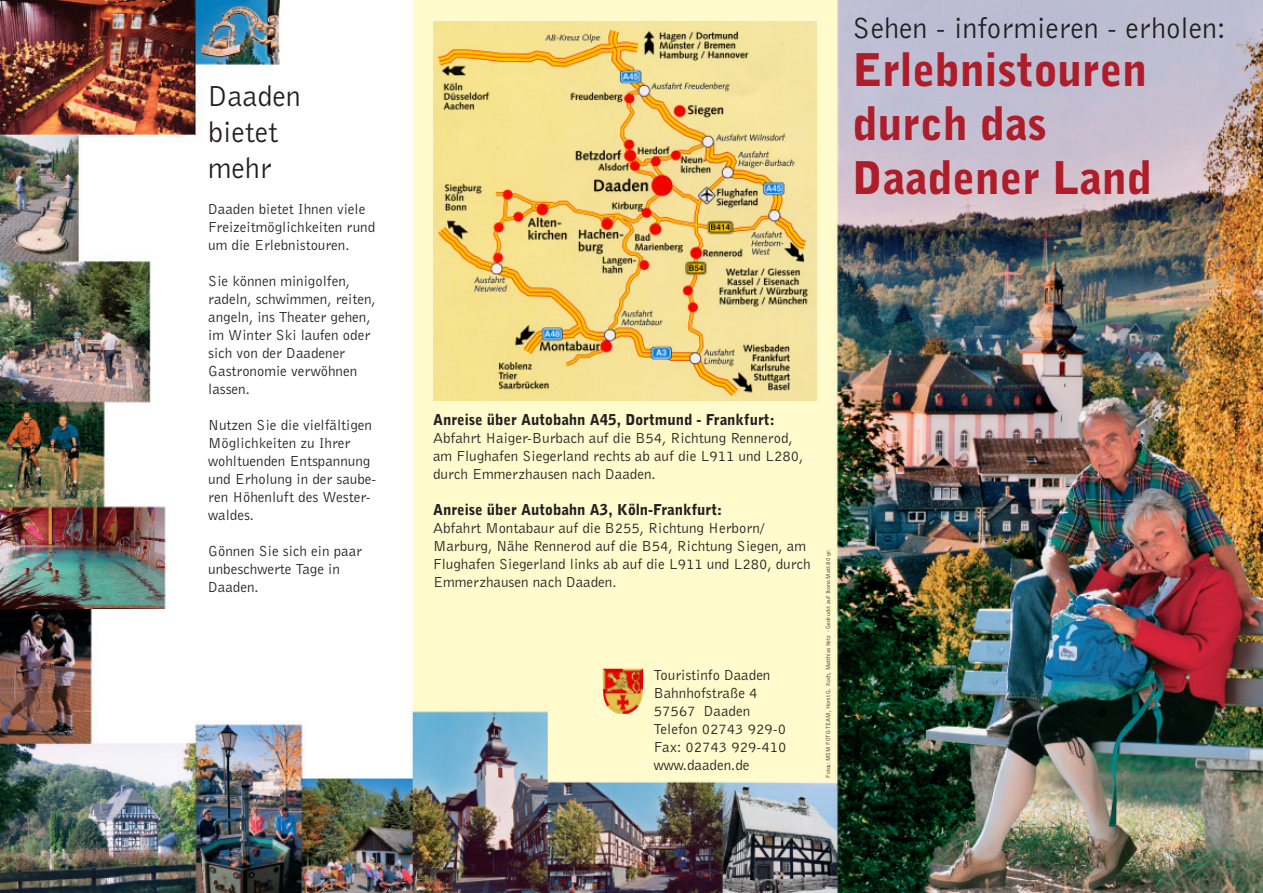
<style>
.page{position:relative;width:1263px;height:893px;background:#fff}
.page>*{position:absolute;margin:0;border:0;box-sizing:border-box;transform-origin:0 0}
.t1{font:900 45px/54px "Bell Gothic BT";color:#ae1d2a}
.t2{font:30px/36px "Bell Gothic BT";color:#231f20}
.t3{font:15px/18px "Bell Gothic BT";color:#231f20}
.t4{font:6px "Bell Gothic BT";color:#231f20}
.s1{font-weight:900}
</style>
<div class="page">
<img style="left:0;top:0;width:1263px;height:893px">
<img style="left:434px;top:21px;width:382px;height:379px">
<img style="left:602px;top:669px;width:42px;height:45px">
<p class="t2" style="left:208px;top:77px;width:94px">Daaden bietet mehr</p>
<p class="t3" style="left:208px;top:200px;width:169px">Daaden bietet Ihnen viele<br>Freizeitmöglichkeiten rund um die Erlebnistouren.</p>
<p class="t3" style="left:208px;top:272px;width:169px">Sie können minigolfen, radeln, schwimmen, reiten, angeln, ins Theater gehen, im Winter Ski laufen oder sich von der Daadener<br>Gastronomie verwöhnen lassen.</p>
<p class="t3" style="left:208px;top:416px;width:170px">Nutzen Sie die vielfältigen<br>Möglichkeiten zu Ihrer wohltuenden Entspannung und Erholung in der saube&shy;ren Höhenluft des Wester&shy;waldes.</p>
<p class="t3" style="left:208px;top:542px;width:155px">Gönnen Sie sich ein paar unbeschwerte Tage in<br>Daaden.</p>
<p class="t2" style="left:852px;top:9px;width:375px">Sehen - informieren - erholen:</p>
<p class="t1" style="left:852px;top:42px;width:301px">Erlebnistouren durch das<br>Daadener Land</p>
<p class="t3" style="left:433px;top:410px;width:372px"><span class="s1">Anreise über Autobahn A45, Dortmund - Frankfurt:<br></span>Abfahrt Haiger-Burbach auf die B54, Richtung Rennerod, am Flughafen Siegerland rechts ab auf die L911 und L280, durch Emmerzhausen nach Daaden.</p>
<p class="t3" style="left:433px;top:500px;width:379px"><span class="s1">Anreise über Autobahn A3, Köln-Frankfurt:<br></span>Abfahrt Montabaur auf die B255, Richtung Herborn/ Marburg, Nähe Rennerod auf die B54, Richtung Siegen, am Flughafen Siegerland links ab auf die L911 und L280, durch Emmerzhausen nach Daaden.</p>
<p class="t3" style="left:654px;top:666px;width:134px">Touristinfo Daaden<br>Bahnhofstraße 4<br>57567 Daaden<br>Telefon 02743 929-0<br>Fax: 02743 929-410 www.daaden.de</p>
<p class="t4" style="left:824px;top:778px;width:229px;rotate:-90deg">Fotos: MSM FOTO-TEAM, Horst G. Koch, Matthias Ketz · Gedruckt auf Ikono Matt 80 gr.</p>
</div>
